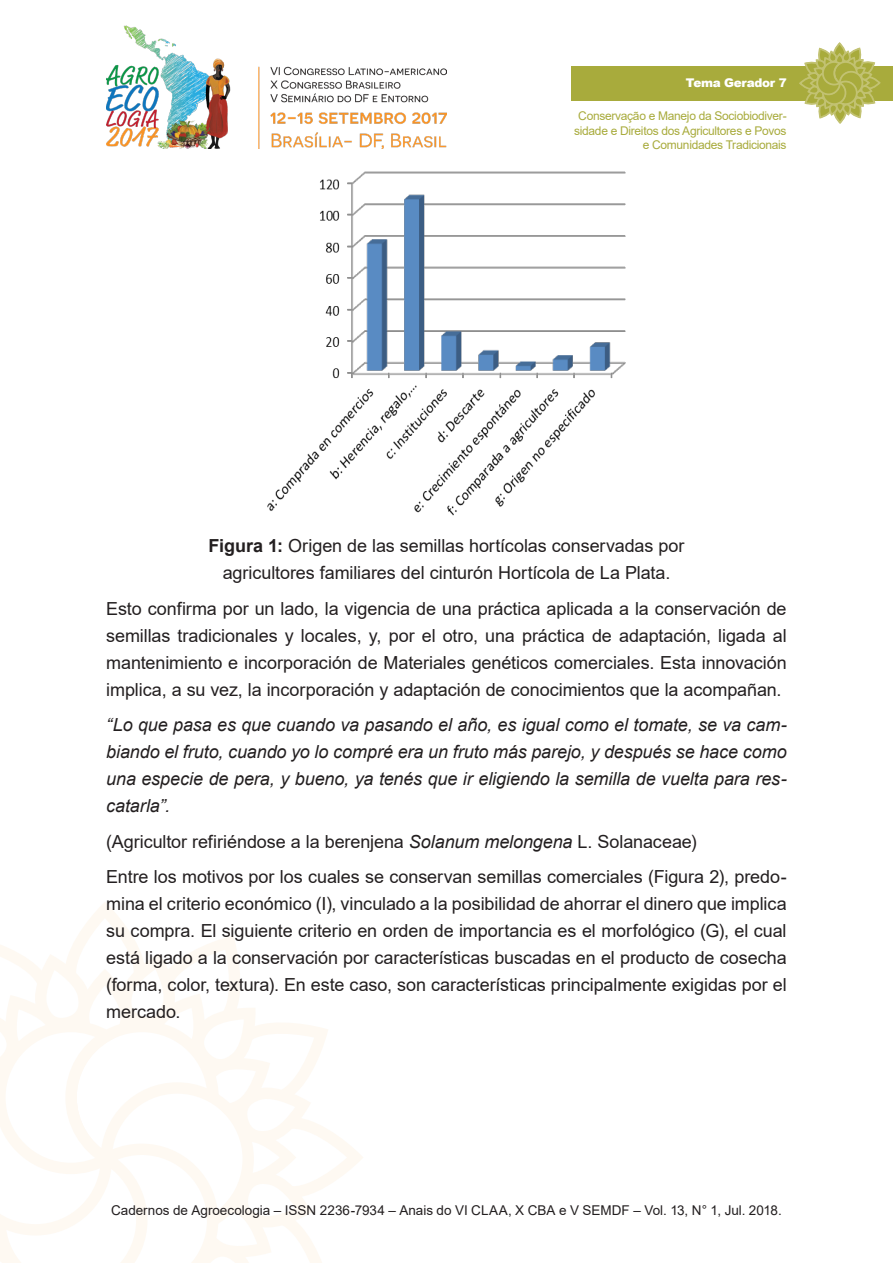
<style>
.page{position:relative;width:893px;height:1263px;background:#fff}
.page>*{position:absolute;margin:0;border:0;box-sizing:border-box;transform-origin:0 0}
.titulo_de_figura{font:18px/27px "Arial";letter-spacing:-.005em;color:#231f20;text-align:justify}
.t1{font:italic 18px/27px "Arial";letter-spacing:-.005em;color:#231f20;text-align:justify}
.t2{font:13.5px "Arial";color:#231f20}
.t3{font:12px/14.4px "Arial";letter-spacing:-.025em;color:#a8ab3c;text-align:right}
.t4{font:900 12px "Arial";letter-spacing:-.025em;color:#fff}
.s1{font-weight:700}
.s2{font-style:italic}
</style>
<div class="page">
<img style="left:106px;top:25px;width:340px;height:124px">
<svg style="left:0;top:910px;width:363px;height:353px"></svg>
<div style="left:571px;top:66px;width:322px;height:34px;background:#a8ab3c"></div>
<svg style="left:798px;top:43px;width:83px;height:81px"></svg>
<img style="left:267px;top:171px;width:359px;height:345px">
<p class="t4" style="left:686px;top:74px;width:102px">Tema Gerador 7</p>
<p class="t3" style="left:574px;top:109px;width:214px">Conservação e Manejo da Sociobiodiver&shy;sidade e Direitos dos Agricultores e Povos e Comunidades Tradicionais</p>
<p class="titulo_de_figura" style="left:209px;top:532px;width:477px;text-align:center"><span class="s1">Figura 1:</span> Origen de las semillas hortícolas conservadas por agricultores familiares del cinturón Hortícola de La Plata.</p>
<p class="titulo_de_figura" style="left:106px;top:595px;width:682px">Esto confirma por un lado, la vigencia de una práctica aplicada a la conservación de semillas tradicionales y locales, y, por el otro, una práctica de adaptación, ligada al mantenimiento e incorporación de Materiales genéticos comerciales. Esta innovación implica, a su vez, la incorporación y adaptación de conocimientos que la acompañan.</p>
<p class="t1" style="left:106px;top:711px;width:682px">“Lo que pasa es que cuando va pasando el año, es igual como el tomate, se va cam&shy;biando el fruto, cuando yo lo compré era un fruto más parejo, y después se hace como una especie de pera, y bueno, ya tenés que ir eligiendo la semilla de vuelta para res&shy;catarla”.</p>
<p class="titulo_de_figura" style="left:106px;top:828px;width:592px">(Agricultor refiriéndose a la berenjena <span class="s2">Solanum melongena</span> L. Solanaceae)</p>
<p class="titulo_de_figura" style="left:106px;top:863px;width:682px">Entre los motivos por los cuales se conservan semillas comerciales (Figura 2), predo&shy;mina el criterio económico (I), vinculado a la posibilidad de ahorrar el dinero que implica su compra. El siguiente criterio en orden de importancia es el morfológico (G), el cual está ligado a la conservación por características buscadas en el producto de cosecha (forma, color, textura). En este caso, son características principalmente exigidas por el mercado.</p>
<p class="t2" style="left:111px;top:1201px;width:672px">Cadernos de Agroecologia – ISSN 2236-7934 – Anais do VI CLAA, X CBA e V SEMDF – Vol. 13, N° 1, Jul. 2018.</p>
</div>
